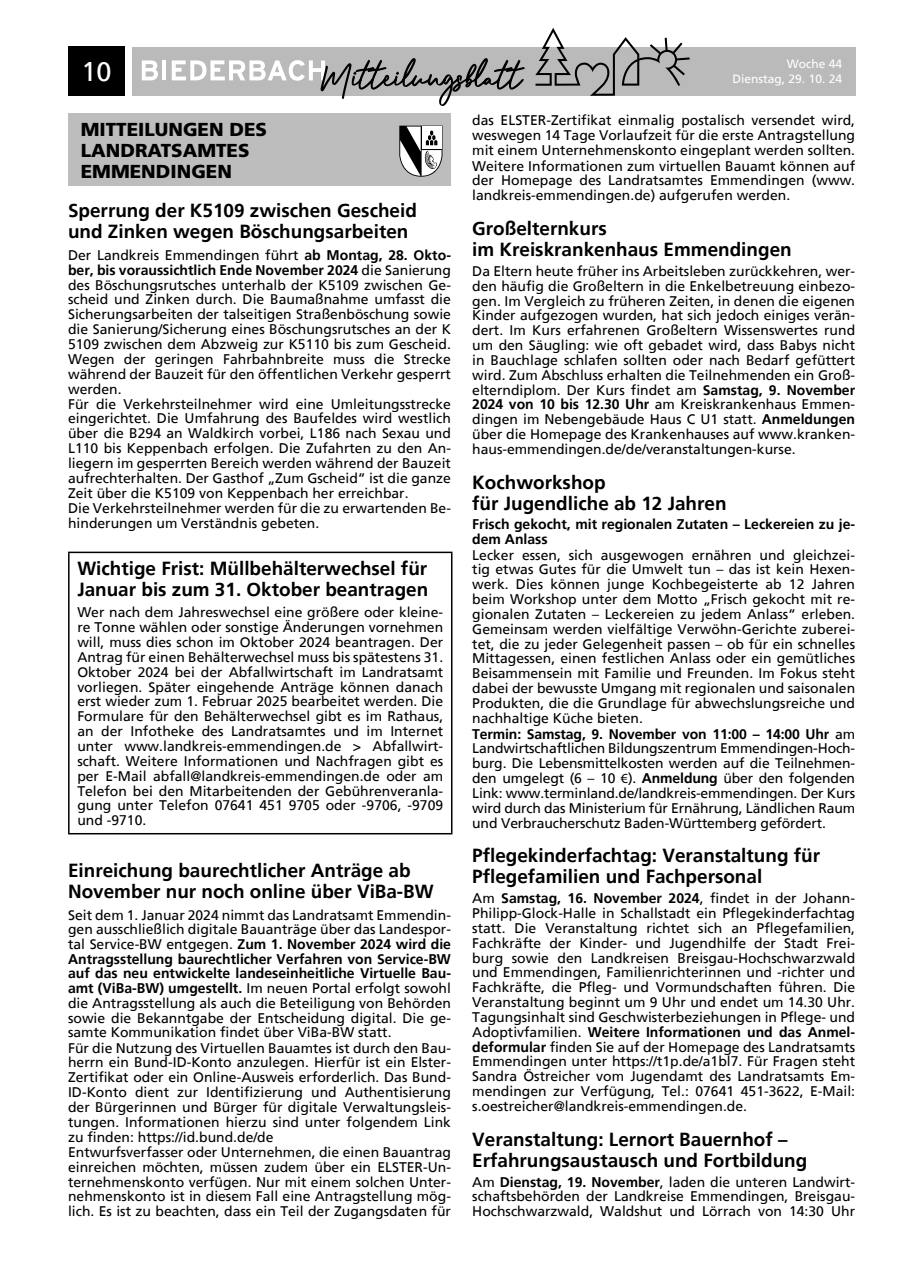
<style>
.page{position:relative;width:902px;height:1280px;background:#fff}
.page>*{position:absolute;margin:0;border:0;box-sizing:border-box;transform-origin:0 0}
.t1{font:27px "Frutiger";color:#fff}
.t2{font:700 18.9px/21px "Frutiger";color:#000}
.t3{font:900 18.75px/21px "Frutiger";color:#000}
.t4{font:13.95px/14.9px "Frutiger";color:#000;text-align:justify}
.t5{font:700 13.95px/14.9px "Frutiger";color:#000}
.t6{font:12px/15px "Frutiger";color:#fff;text-align:right}
.s1{font-weight:700}
.s2{font-family:"Myriad Pro"}
</style>
<div class="page">
<div style="left:132px;top:47px;width:723px;height:49px;background:#bababb"></div>
<div style="left:68px;top:47px;width:57px;height:49px;background:#000"></div>
<svg style="left:535px;top:28px;width:154px;height:68px"></svg>
<svg style="left:142px;top:60px;width:16px;height:20px"></svg>
<hr style="left:162px;top:60px;width:4px;height:20px;background:#fff">
<svg style="left:172px;top:58px;width:352px;height:48px"></svg>
<div style="left:68px;top:114px;width:383px;height:72px;background:#bdbdbe"></div>
<svg style="left:399px;top:126px;width:43px;height:51px;background:#9c9c9c"></svg>
<hr style="left:68px;top:552px;width:384px;height:1px;background:#000">
<hr style="left:68px;top:553px;width:2px;height:280px;background:#000">
<hr style="left:451px;top:553px;width:1px;height:280px;background:#000">
<hr style="left:68px;top:833px;width:384px;height:1px;background:#000">
<h1 class="t1" style="left:81px;top:56px;width:32px">10</h1>
<p class="t6" style="left:732px;top:56px;width:111px">Woche 44<br>Dienstag, 29. 10. 24</p>
<h3 class="t3" style="left:81px;top:119px;width:188px">MITTEILUNGEN DES<br>LANDRATSAMTES<br>EMMENDINGEN</h3>
<h2 class="t2" style="left:68px;top:200px;width:350px">Sperrung der K5109 zwischen Gescheid und Zinken wegen Böschungsarbeiten</h2>
<p class="t4" style="left:68px;top:247px;width:384px;text-align:left">Der Landkreis Emmendingen führt <span class="s1">ab Montag, 28. Okto&shy;ber, bis voraussichtlich Ende November 2024</span> die Sanierung des Böschungsrutsches unterhalb der K5109 zwischen Ge&shy;scheid und Zinken durch. Die Baumaßnahme umfasst die Sicherungsarbeiten der talseitigen Straßenböschung sowie die Sanierung/Sicherung eines Böschungsrutsches an der K 5109 zwischen dem Abzweig zur K5110 bis zum Gescheid.<br>Wegen der geringen Fahrbahnbreite muss die Strecke während der Bauzeit für den öffentlichen Verkehr gesperrt werden.<br>Für die Verkehrsteilnehmer wird eine Umleitungsstrecke eingerichtet. Die Umfahrung des Baufeldes wird westlich über die B294 an Waldkirch vorbei, L186 nach Sexau und L110 bis Keppenbach erfolgen. Die Zufahrten zu den An&shy;liegern im gesperrten Bereich werden während der Bauzeit aufrechterhalten. Der Gasthof „Zum Gscheid“ ist die ganze Zeit über die K5109 von Keppenbach her erreichbar.<br>Die Verkehrsteilnehmer werden für die zu erwartenden Be&shy;hinderungen um Verständnis gebeten.</p>
<h2 class="t2" style="left:77px;top:558px;width:352px">Wichtige Frist: Müllbehälterwechsel für<br>Januar bis zum 31. Oktober beantragen</h2>
<p class="t4" style="left:77px;top:605px;width:367px">Wer nach dem Jahreswechsel eine größere oder kleine&shy;re Tonne wählen oder sonstige Änderungen vornehmen will, muss dies schon im Oktober 2024 beantragen. Der Antrag für einen Behälterwechsel muss bis spätestens 31.<br>Oktober 2024 bei der Abfallwirtschaft im Landratsamt vorliegen. Später eingehende Anträge können danach erst wieder zum 1. Februar 2025 bearbeitet werden. Die Formulare für den Behälterwechsel gibt es im Rathaus, an der Infotheke des Landratsamtes und im Internet unter www.landkreis-emmendingen.de &gt; Abfallwirt&shy;schaft. Weitere Informationen und Nachfragen gibt es per E-Mail abfall@landkreis-emmendingen.de oder am Telefon bei den Mitarbeitenden der Gebührenveranla&shy;gung unter Telefon 07641 451 9705 oder -9706, -9709 und -9710.</p>
<h2 class="t2" style="left:68px;top:860px;width:367px">Einreichung baurechtlicher Anträge ab<br>November nur noch online über ViBa-BW</h2>
<p class="t4" style="left:68px;top:907px;width:384px;text-align:left">Seit dem 1. Januar 2024 nimmt das Landratsamt Emmendin&shy;gen ausschließlich digitale Bauanträge über das Landespor&shy;tal Service-BW entgegen. <span class="s1">Zum 1. November 2024 wird die Antragsstellung baurechtlicher Verfahren von Service-BW auf das neu entwickelte landeseinheitliche Virtuelle Bau&shy;amt (ViBa-BW) umgestellt.</span> Im neuen Portal erfolgt sowohl die Antragsstellung als auch die Beteiligung von Behörden sowie die Bekanntgabe der Entscheidung digital. Die ge&shy;samte Kommunikation findet über ViBa-BW statt.<br>Für die Nutzung des Virtuellen Bauamtes ist durch den Bau&shy;herrn ein Bund-ID-Konto anzulegen. Hierfür ist ein Elster-Zertifikat oder ein Online-Ausweis erforderlich. Das Bund-ID-Konto dient zur Identifizierung und Authentisierung der Bürgerinnen und Bürger für digitale Verwaltungsleis&shy;tungen. Informationen hierzu sind unter folgendem Link zu finden: https://id.bund.de/de<br>Entwurfsverfasser oder Unternehmen, die einen Bauantrag einreichen möchten, müssen zudem über ein ELSTER-Un&shy;ternehmenskonto verfügen. Nur mit einem solchen Unter&shy;nehmenskonto ist in diesem Fall eine Antragstellung mög&shy;lich. Es ist zu beachten, dass ein Teil der Zugangsdaten für</p>
<p class="t4" style="left:472px;top:113px;width:384px">das ELSTER-Zertifikat einmalig postalisch versendet wird, weswegen 14 Tage Vorlaufzeit für die erste Antragstellung mit einem Unternehmenskonto eingeplant werden sollten.<br>Weitere Informationen zum virtuellen Bauamt können auf der Homepage des Landratsamtes Emmendingen (www. landkreis-emmendingen.de) aufgerufen werden.</p>
<h2 class="t2" style="left:472px;top:218px;width:321px">Großelternkurs<br>im Kreiskrankenhaus Emmendingen</h2>
<p class="t4" style="left:472px;top:263px;width:384px">Da Eltern heute früher ins Arbeitsleben zurückkehren, wer&shy;den häufig die Großeltern in die Enkelbetreuung einbezo&shy;gen. Im Vergleich zu früheren Zeiten, in denen die eigenen Kinder aufgezogen wurden, hat sich jedoch einiges verän&shy;dert. Im Kurs erfahrenen Großeltern Wissenswertes rund um den Säugling: wie oft gebadet wird, dass Babys nicht in Bauchlage schlafen sollten oder nach Bedarf gefüttert wird. Zum Abschluss erhalten die Teilnehmenden ein Groß&shy;elterndiplom. Der Kurs findet am <span class="s1">Samstag, 9. November 2024 von 10 bis 12.30 Uhr</span> am Kreiskrankenhaus Emmen&shy;dingen im Nebengebäude Haus C U1 statt. <span class="s1">Anmeldungen </span>über die Homepage des Krankenhauses auf www.kranken&shy;haus-emmendingen.de/de/veranstaltungen-kurse.</p>
<h2 class="t2" style="left:472px;top:471px;width:256px">Kochworkshop<br>für Jugendliche ab 12 Jahren</h2>
<p class="t5" style="left:472px;top:517px;width:384px">Frisch gekocht, mit regionalen Zutaten – Leckereien zu je&shy;dem Anlass</p>
<p class="t4" style="left:472px;top:547px;width:384px;text-align:left">Lecker essen, sich ausgewogen ernähren und gleichzei&shy;tig etwas Gutes für die Umwelt tun – das ist kein Hexen&shy;werk. Dies können junge Kochbegeisterte ab 12 Jahren beim Workshop unter dem Motto „Frisch gekocht mit re&shy;gionalen Zutaten – Leckereien zu jedem Anlass“ erleben.<br>Gemeinsam werden vielfältige Verwöhn-Gerichte zuberei&shy;tet, die zu jeder Gelegenheit passen – ob für ein schnelles Mittagessen, einen festlichen Anlass oder ein gemütliches Beisammensein mit Familie und Freunden. Im Fokus steht dabei der bewusste Umgang mit regionalen und saisonalen Produkten, die die Grundlage für abwechslungsreiche und nachhaltige Küche bieten.<br><span class="s1">Termin: Samstag, 9. November von 11:00 – 14:00 Uhr</span> am Landwirtschaftlichen Bildungszentrum Emmendingen-Hoch&shy;burg. Die Lebensmittelkosten werden auf die Teilnehmen&shy;den umgelegt (6 – 10 <span class="s2">€</span>). <span class="s1">Anmeldung</span> über den folgenden Link: www.terminland.de/landkreis-emmendingen. Der Kurs wird durch das Ministerium für Ernährung, Ländlichen Raum und Verbraucherschutz Baden-Württemberg gefördert.</p>
<h2 class="t2" style="left:472px;top:845px;width:349px">Pflegekinderfachtag: Veranstaltung für<br>Pflegefamilien und Fachpersonal</h2>
<p class="t4" style="left:472px;top:891px;width:384px">Am <span class="s1">Samstag, 16. November 2024</span>, findet in der Johann-Philipp-Glock-Halle in Schallstadt ein Pflegekinderfachtag statt. Die Veranstaltung richtet sich an Pflegefamilien, Fachkräfte der Kinder- und Jugendhilfe der Stadt Frei&shy;burg sowie den Landkreisen Breisgau-Hochschwarzwald und Emmendingen, Familienrichterinnen und -richter und Fachkräfte, die Pfleg- und Vormundschaften führen. Die Veranstaltung beginnt um 9 Uhr und endet um 14.30 Uhr.<br>Tagungsinhalt sind Geschwisterbeziehungen in Pflege- und Adoptivfamilien. <span class="s1">Weitere Informationen und das Anmel&shy;deformular</span> finden Sie auf der Homepage des Landratsamts Emmendingen unter https://t1p.de/a1bl7. Für Fragen steht Sandra Östreicher vom Jugendamt des Landratsamts Em&shy;mendingen zur Verfügung, Tel.: 07641 451-3622, E-Mail: s.oestreicher@landkreis-emmendingen.de.</p>
<h2 class="t2" style="left:472px;top:1128px;width:336px">Veranstaltung: Lernort Bauernhof –<br>Erfahrungsaustausch und Fortbildung</h2>
<p class="t4" style="left:472px;top:1174px;width:384px">Am <span class="s1">Dienstag, 19. November</span>, laden die unteren Landwirt&shy;schaftsbehörden der Landkreise Emmendingen, Breisgau-Hochschwarzwald, Waldshut und Lörrach von 14:30 Uhr</p>
</div>
